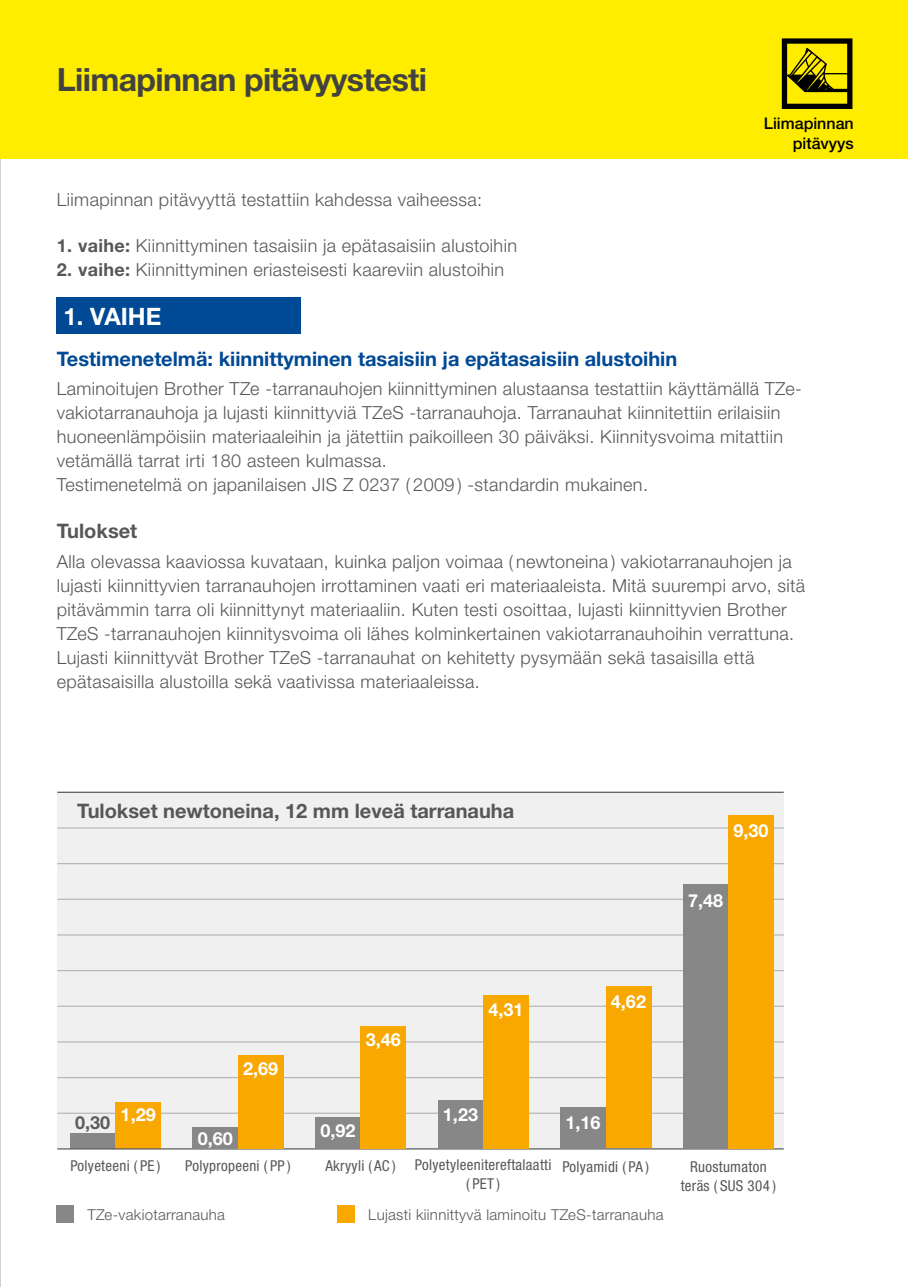
<style>
.page{position:relative;width:908px;height:1287px;background:#fff}
.page>*{position:absolute;margin:0;border:0;box-sizing:border-box;transform-origin:0 0}
.t1{font:700 32px "Helvetica Neue LTW1 G";letter-spacing:-.02em;color:#424241}
.t2{font:700 24px "Helvetica Neue LTW1 G";color:#fff}
.t3{font:700 20px "Helvetica Neue LTW1 G";color:#004994}
.t4{font:700 20px "Helvetica Neue LTW1 G";color:#575756}
.t5{font:300 18px/24px "Helvetica Neue LTW1 G";letter-spacing:.02em;color:#575756}
.t6{font:700 18px "Helvetica Neue LTW1 G";color:#fff}
.t7{font:700 18px "Helvetica Neue LTW1 G";color:#5c5c5b}
.t8{font:500 16px/20px "Helvetica Neue LTW1 G";color:#000;text-align:right}
.t9{font:condensed 15px/19px "Helvetica Neue LTW1 G";letter-spacing:.02em;color:#575756;text-align:center}
.t10{font:300 15px "Helvetica Neue LTW1 G";letter-spacing:.02em;color:#575756}
.s1{font-weight:700}
</style>
<div class="page">
<div style="left:0;top:0;width:907px;height:159px;background:#ffed00"></div>
<div style="left:57px;top:791px;width:726px;height:358px;background:#f0f0f0"></div>
<hr style="left:57px;top:827px;width:726px;height:2px;background:#b7b6b6">
<hr style="left:57px;top:1113px;width:726px;height:1px;background:#b7b6b6">
<hr style="left:57px;top:1077px;width:726px;height:1px;background:#b7b6b6">
<hr style="left:57px;top:1041px;width:726px;height:1px;background:#b7b6b6">
<hr style="left:57px;top:1006px;width:726px;height:1px;background:#b7b6b6">
<hr style="left:57px;top:970px;width:726px;height:1px;background:#b7b6b6">
<hr style="left:57px;top:934px;width:726px;height:2px;background:#b7b6b6">
<hr style="left:57px;top:899px;width:726px;height:1px;background:#b7b6b6">
<hr style="left:57px;top:863px;width:726px;height:1px;background:#b7b6b6">
<svg style="left:781px;top:38px;width:71px;height:71px"></svg>
<hr style="left:57px;top:792px;width:726px;height:1px;background:#5c5c5b">
<div style="left:70px;top:1133px;width:45px;height:16px;background:#878787"></div>
<div style="left:115px;top:1102px;width:46px;height:47px;background:#f8a800"></div>
<hr style="left:57px;top:1148px;width:726px;height:1px;background:#5c5c5b">
<div style="left:192px;top:1128px;width:46px;height:21px;background:#878787"></div>
<div style="left:238px;top:1055px;width:45px;height:94px;background:#f8a800"></div>
<div style="left:315px;top:1117px;width:45px;height:32px;background:#878787"></div>
<div style="left:360px;top:1026px;width:46px;height:122px;background:#f8a800"></div>
<div style="left:437px;top:1100px;width:46px;height:48px;background:#878787"></div>
<div style="left:483px;top:995px;width:45px;height:153px;background:#f8a800"></div>
<div style="left:560px;top:1107px;width:45px;height:41px;background:#878787"></div>
<div style="left:605px;top:986px;width:46px;height:162px;background:#f8a800"></div>
<div style="left:682px;top:884px;width:46px;height:264px;background:#878787"></div>
<div style="left:728px;top:815px;width:45px;height:333px;background:#f8a800"></div>
<div style="left:57px;top:1205px;width:17px;height:17px;background:#878787"></div>
<div style="left:338px;top:1205px;width:17px;height:17px;background:#f8a800"></div>
<div style="left:57px;top:298px;width:244px;height:36px;background:#004994"></div>
<h1 class="t1" style="left:57px;top:60px;width:372px">Liimapinnan pitävyystesti</h1>
<p class="t5" style="left:57px;top:187px;width:426px">Liimapinnan pitävyyttä testattiin kahdessa vaiheessa:</p>
<p class="t5" style="left:57px;top:234px;width:461px"><span class="s1">1. vaihe:</span> Kiinnittyminen tasaisiin ja epätasaisiin alustoihin</p>
<p class="t5" style="left:57px;top:258px;width:448px"><span class="s1">2. vaihe:</span> Kiinnittyminen eriasteisesti kaareviin alustoihin</p>
<h2 class="t2" style="left:63px;top:301px;width:99px">1. VAIHE</h2>
<p class="t8" style="left:763px;top:113px;width:91px">Liimapinnan pitävyys</p>
<p class="t3" style="left:57px;top:346px;width:621px">Testimenetelmä: kiinnittyminen tasaisiin ja epätasaisiin alustoihin</p>
<p class="t5" style="left:57px;top:377px;width:746px">Laminoitujen Brother TZe -tarranauhojen kiinnittyminen alustaansa testattiin käyttämällä TZe&shy;vakiotarranauhoja ja lujasti kiinnittyviä TZeS -tarranauhoja. Tarranauhat kiinnitettiin erilaisiin huoneenlämpöisiin materiaaleihin ja jätettiin paikoilleen 30 päiväksi. Kiinnitysvoima mitattiin vetämällä tarrat irti 180 asteen kulmassa.<br>Testimenetelmä on japanilaisen JIS Z 0237 ( 2009 ) -standardin mukainen.</p>
<p class="t4" style="left:57px;top:519px;width:82px">Tulokset</p>
<p class="t5" style="left:57px;top:549px;width:749px">Alla olevassa kaaviossa kuvataan, kuinka paljon voimaa ( newtoneina ) vakiotarranauhojen ja lujasti kiinnittyvien tarranauhojen irrottaminen vaati eri materiaaleista. Mitä suurempi arvo, sitä pitävämmin tarra oli kiinnittynyt materiaaliin. Kuten testi osoittaa, lujasti kiinnittyvien Brother TZeS -tarranauhojen kiinnitysvoima oli lähes kolminkertainen vakiotarranauhoihin verrattuna.<br>Lujasti kiinnittyvät Brother TZeS -tarranauhat on kehitetty pysymään sekä tasaisilla että epätasaisilla alustoilla sekä vaativissa materiaaleissa.</p>
<p class="t4" style="left:77px;top:798px;width:438px">Tulokset newtoneina, 12 mm leveä tarranauha</p>
<p class="t7" style="left:75px;top:1112px;width:37px">0,30</p>
<p class="t6" style="left:121px;top:1104px;width:37px">1,29</p>
<p class="t6" style="left:243px;top:1058px;width:37px">2,69</p>
<p class="t6" style="left:365px;top:1029px;width:37px">3,46</p>
<p class="t6" style="left:198px;top:1127px;width:37px">0,60</p>
<p class="t6" style="left:320px;top:1119px;width:37px">0,92</p>
<p class="t6" style="left:488px;top:999px;width:37px">4,31</p>
<p class="t6" style="left:443px;top:1104px;width:37px">1,23</p>
<p class="t6" style="left:610px;top:991px;width:37px">4,62</p>
<p class="t6" style="left:565px;top:1112px;width:37px">1,16</p>
<p class="t6" style="left:733px;top:819px;width:37px">9,30</p>
<p class="t6" style="left:687px;top:890px;width:37px">7,48</p>
<p class="t9" style="left:70px;top:1156px;width:92px">Polyeteeni ( PE )</p>
<p class="t9" style="left:185px;top:1156px;width:107px">Polypropeeni ( PP )</p>
<p class="t9" style="left:325px;top:1156px;width:72px">Akryyli (AC )</p>
<p class="t9" style="left:415px;top:1155px;width:138px">Polyetyleenitereftalaatti (PET)</p>
<p class="t9" style="left:562px;top:1157px;width:88px">Polyamidi ( PA )</p>
<p class="t9" style="left:680px;top:1157px;width:97px">Ruostumaton teräs ( SUS 304 )</p>
<p class="t10" style="left:87px;top:1206px;width:139px">TZe-vakiotarranauha</p>
<p class="t10" style="left:368px;top:1206px;width:297px">Lujasti kiinnittyvä laminoitu TZeS-tarranauha</p>
</div>
